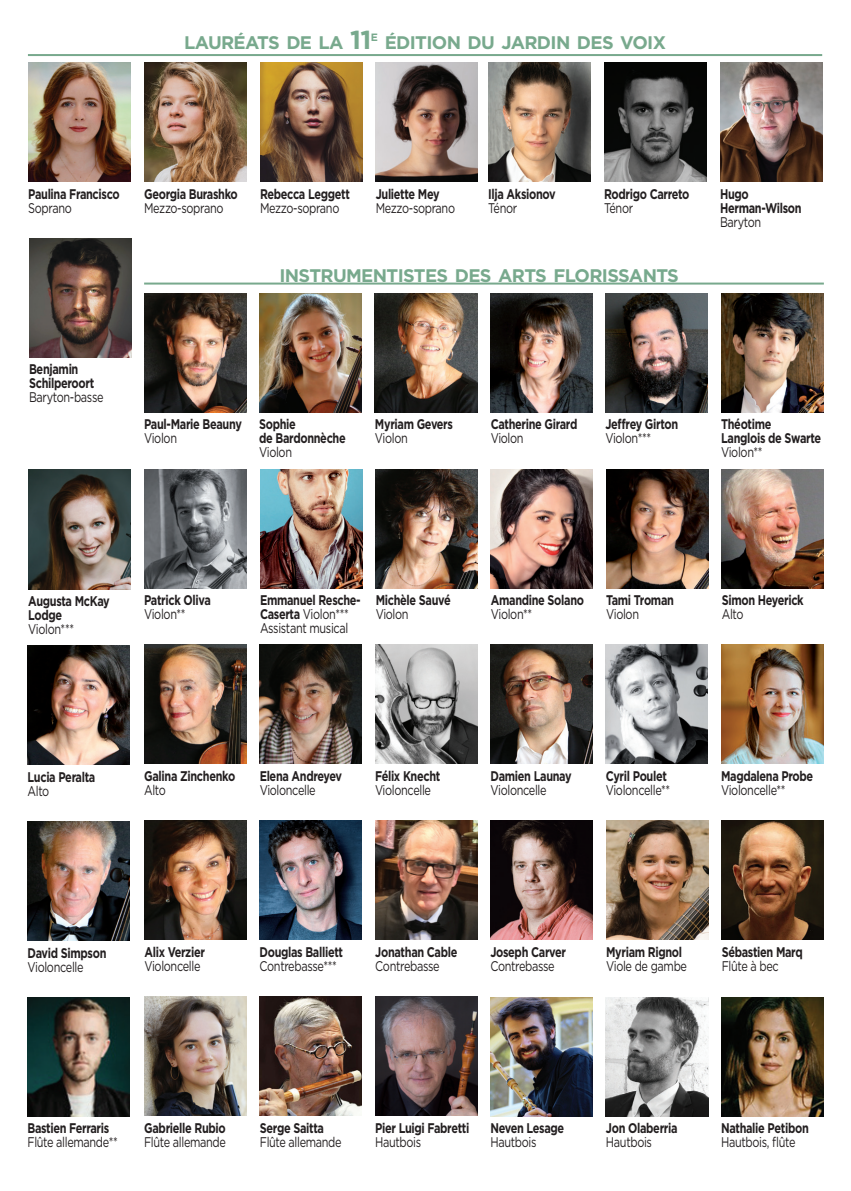
<style>
.page{position:relative;width:851px;height:1191px;background:#fff}
.page>*{position:absolute;margin:0;border:0;box-sizing:border-box;transform-origin:0 0}
.t1{font:700 18.2px "Gotham";letter-spacing:-.035em;color:#78a98d}
.t2{font:700 14px/14px "Gotham";letter-spacing:-.03em;color:#231f20;scale:.78 1}
.t3{font:14px "Gotham";letter-spacing:-.03em;color:#231f20;scale:.78 1}
.t4{font:700 10.6px "Gotham";color:#78a98d}
.s1{font-size:26px}
.s2{font-weight:700}
</style>
<div class="page">
<img style="left:490px;top:293px;width:102px;height:119px">
<img style="left:375px;top:63px;width:102px;height:119px">
<img style="left:375px;top:294px;width:102px;height:118px">
<img style="left:260px;top:63px;width:102px;height:119px">
<img style="left:720px;top:63px;width:102px;height:119px">
<img style="left:259px;top:293px;width:102px;height:119px">
<img style="left:144px;top:63px;width:102px;height:119px">
<img style="left:604px;top:63px;width:102px;height:119px">
<img style="left:721px;top:469px;width:102px;height:119px">
<img style="left:490px;top:820px;width:102px;height:119px">
<img style="left:721px;top:293px;width:102px;height:119px">
<img style="left:27px;top:646px;width:103px;height:119px">
<img style="left:144px;top:820px;width:102px;height:119px">
<img style="left:605px;top:293px;width:102px;height:119px">
<img style="left:144px;top:293px;width:102px;height:119px">
<img style="left:28px;top:63px;width:102px;height:119px">
<img style="left:29px;top:238px;width:102px;height:119px">
<img style="left:488px;top:63px;width:102px;height:119px">
<img style="left:721px;top:820px;width:102px;height:119px">
<img style="left:27px;top:997px;width:103px;height:119px">
<img style="left:721px;top:997px;width:102px;height:119px">
<img style="left:144px;top:469px;width:102px;height:119px">
<img style="left:28px;top:470px;width:102px;height:119px">
<img style="left:606px;top:820px;width:102px;height:119px">
<img style="left:375px;top:996px;width:102px;height:119px">
<img style="left:260px;top:469px;width:102px;height:119px">
<img style="left:260px;top:645px;width:102px;height:119px">
<img style="left:605px;top:645px;width:102px;height:119px">
<img style="left:490px;top:469px;width:103px;height:119px">
<img style="left:375px;top:645px;width:102px;height:119px">
<img style="left:721px;top:645px;width:102px;height:119px">
<img style="left:144px;top:996px;width:102px;height:119px">
<img style="left:260px;top:996px;width:102px;height:119px">
<img style="left:490px;top:645px;width:102px;height:119px">
<img style="left:27px;top:821px;width:103px;height:119px">
<img style="left:606px;top:997px;width:102px;height:119px">
<img style="left:606px;top:469px;width:102px;height:119px">
<img style="left:490px;top:997px;width:102px;height:119px">
<img style="left:375px;top:469px;width:102px;height:119px">
<img style="left:144px;top:645px;width:102px;height:119px">
<img style="left:259px;top:820px;width:102px;height:119px">
<img style="left:375px;top:820px;width:102px;height:119px">
<hr style="left:144px;top:282px;width:679px;height:2px;background:#78a98d">
<hr style="left:28px;top:54px;width:794px;height:2px;background:#78a98d">
<p class="t1" style="left:184px;top:31px;width:189px">LAURÉATS DE LA <span class="s1">11</span></p>
<p class="t4" style="left:371px;top:30px;width:9px">E</p>
<p class="t1" style="left:384px;top:31px;width:283px">ÉDITION DU JARDIN DES VOIX</p>
<p class="t2" style="left:28px;top:187px;width:119px">Paulina Francisco</p>
<p class="t3" style="left:28px;top:199px;width:57px">Soprano</p>
<p class="t2" style="left:144px;top:187px;width:122px">Georgia Burashko</p>
<p class="t3" style="left:144px;top:199px;width:103px">Mezzo-soprano</p>
<p class="t2" style="left:260px;top:187px;width:117px">Rebecca Leggett</p>
<p class="t3" style="left:260px;top:199px;width:103px">Mezzo-soprano</p>
<p class="t2" style="left:375px;top:187px;width:84px">Juliette Mey</p>
<p class="t3" style="left:375px;top:199px;width:103px">Mezzo-soprano</p>
<p class="t2" style="left:488px;top:187px;width:88px">Ilja Aksionov</p>
<p class="t3" style="left:488px;top:199px;width:39px">Ténor</p>
<p class="t2" style="left:604px;top:187px;width:111px">Rodrigo Carreto</p>
<p class="t3" style="left:604px;top:199px;width:39px">Ténor</p>
<p class="t1" style="left:279px;top:263px;width:401px">INSTRUMENTISTES DES ARTS FLORISSANTS</p>
<p class="t2" style="left:720px;top:187px;width:38px">Hugo</p>
<p class="t2" style="left:720px;top:201px;width:106px">Herman-Wilson</p>
<p class="t3" style="left:720px;top:213px;width:54px">Baryton</p>
<p class="t2" style="left:29px;top:362px;width:65px">Benjamin</p>
<p class="t2" style="left:29px;top:376px;width:85px">Schilperoort</p>
<p class="t3" style="left:29px;top:388px;width:97px">Baryton-basse</p>
<p class="t2" style="left:144px;top:417px;width:127px">Paul-Marie Beauny</p>
<p class="t3" style="left:144px;top:429px;width:44px">Violon</p>
<p class="t2" style="left:259px;top:417px;width:49px">Sophie</p>
<p class="t2" style="left:259px;top:431px;width:112px">de Bardonnèche</p>
<p class="t3" style="left:259px;top:443px;width:44px">Violon</p>
<p class="t2" style="left:375px;top:417px;width:102px">Myriam Gevers</p>
<p class="t3" style="left:375px;top:429px;width:44px">Violon</p>
<p class="t2" style="left:490px;top:417px;width:113px">Catherine Girard</p>
<p class="t3" style="left:490px;top:429px;width:44px">Violon</p>
<p class="t2" style="left:605px;top:417px;width:95px">Jeffrey Girton</p>
<p class="t3" style="left:605px;top:429px;width:60px">Violon***</p>
<p class="t2" style="left:721px;top:417px;width:130px">Théotime<br>Langlois de Swarte</p>
<p class="t3" style="left:721px;top:443px;width:55px">Violon**</p>
<p class="t2" style="left:28px;top:594px;width:106px">Augusta McKay<br>Lodge</p>
<p class="t3" style="left:28px;top:620px;width:60px">Violon***</p>
<p class="t2" style="left:144px;top:593px;width:87px">Patrick Oliva</p>
<p class="t3" style="left:144px;top:605px;width:55px">Violon**</p>
<p class="t2" style="left:260px;top:593px;width:131px">Emmanuel Resche-</p>
<p class="t3" style="left:260px;top:605px;width:115px"><span class="s2">Caserta</span> Violon***</p>
<p class="t3" style="left:260px;top:619px;width:115px">Assistant musical</p>
<p class="t2" style="left:375px;top:593px;width:98px">Michèle Sauvé</p>
<p class="t3" style="left:375px;top:605px;width:44px">Violon</p>
<p class="t2" style="left:490px;top:593px;width:121px">Amandine Solano</p>
<p class="t3" style="left:490px;top:605px;width:55px">Violon**</p>
<p class="t2" style="left:606px;top:593px;width:88px">Tami Troman</p>
<p class="t3" style="left:606px;top:605px;width:44px">Violon</p>
<p class="t2" style="left:721px;top:593px;width:107px">Simon Heyerick</p>
<p class="t3" style="left:721px;top:605px;width:29px">Alto</p>
<p class="t2" style="left:27px;top:769px;width:89px">Lucia Peralta</p>
<p class="t3" style="left:27px;top:782px;width:29px">Alto</p>
<p class="t2" style="left:144px;top:769px;width:118px">Galina Zinchenko</p>
<p class="t3" style="left:144px;top:781px;width:29px">Alto</p>
<p class="t2" style="left:260px;top:769px;width:107px">Elena Andreyev</p>
<p class="t3" style="left:260px;top:781px;width:73px">Violoncelle</p>
<p class="t2" style="left:375px;top:769px;width:85px">Félix Knecht</p>
<p class="t3" style="left:375px;top:781px;width:73px">Violoncelle</p>
<p class="t2" style="left:490px;top:769px;width:106px">Damien Launay</p>
<p class="t3" style="left:490px;top:781px;width:73px">Violoncelle</p>
<p class="t2" style="left:605px;top:769px;width:80px">Cyril Poulet</p>
<p class="t3" style="left:605px;top:781px;width:84px">Violoncelle**</p>
<p class="t2" style="left:721px;top:769px;width:120px">Magdalena Probe</p>
<p class="t3" style="left:721px;top:781px;width:84px">Violoncelle**</p>
<p class="t2" style="left:27px;top:945px;width:103px">David Simpson</p>
<p class="t3" style="left:27px;top:957px;width:73px">Violoncelle</p>
<p class="t2" style="left:144px;top:944px;width:79px">Alix Verzier</p>
<p class="t3" style="left:144px;top:956px;width:73px">Violoncelle</p>
<p class="t2" style="left:259px;top:944px;width:109px">Douglas Balliett</p>
<p class="t3" style="left:259px;top:956px;width:101px">Contrebasse***</p>
<p class="t2" style="left:375px;top:944px;width:107px">Jonathan Cable</p>
<p class="t3" style="left:375px;top:956px;width:84px">Contrebasse</p>
<p class="t2" style="left:490px;top:944px;width:99px">Joseph Carver</p>
<p class="t3" style="left:490px;top:956px;width:84px">Contrebasse</p>
<p class="t2" style="left:606px;top:944px;width:99px">Myriam Rignol</p>
<p class="t3" style="left:606px;top:956px;width:105px">Viole de gambe</p>
<p class="t2" style="left:721px;top:944px;width:105px">Sébastien Marq</p>
<p class="t3" style="left:721px;top:956px;width:75px">Flûte à bec</p>
<p class="t2" style="left:27px;top:1121px;width:106px">Bastien Ferraris</p>
<p class="t3" style="left:27px;top:1133px;width:117px">Flûte allemande**</p>
<p class="t2" style="left:144px;top:1120px;width:106px">Gabrielle Rubio</p>
<p class="t3" style="left:144px;top:1132px;width:106px">Flûte allemande</p>
<p class="t2" style="left:260px;top:1120px;width:84px">Serge Saitta</p>
<p class="t3" style="left:260px;top:1132px;width:106px">Flûte allemande</p>
<p class="t2" style="left:375px;top:1120px;width:122px">Pier Luigi Fabretti</p>
<p class="t3" style="left:375px;top:1132px;width:61px">Hautbois</p>
<p class="t2" style="left:490px;top:1121px;width:96px">Neven Lesage</p>
<p class="t3" style="left:490px;top:1133px;width:61px">Hautbois</p>
<p class="t2" style="left:606px;top:1121px;width:93px">Jon Olaberria</p>
<p class="t3" style="left:606px;top:1133px;width:61px">Hautbois</p>
<p class="t2" style="left:721px;top:1121px;width:114px">Nathalie Petibon</p>
<p class="t3" style="left:721px;top:1133px;width:97px">Hautbois, flûte</p>
</div>
